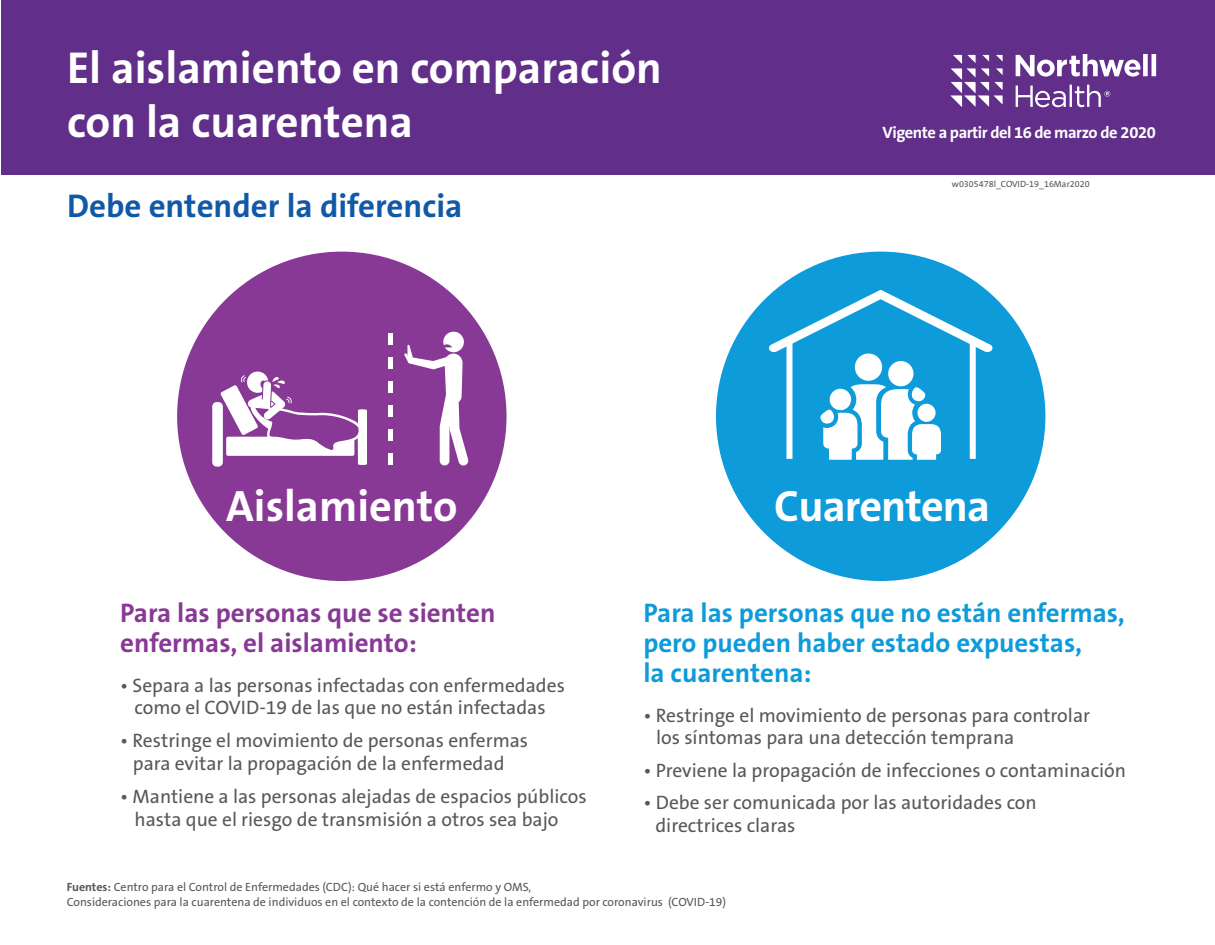
<style>
.page{position:relative;width:1215px;height:945px;background:#fff}
.page>*{position:absolute;margin:0;border:0;box-sizing:border-box;transform-origin:0 0}
.t1{font:700 45px/54px "The Sans B W7";color:#fff}
.t2{font:700 44.25px "The Sans B W7";letter-spacing:-.005em;color:#fff}
.t3{font:700 33px "The Sans B W7";color:#1159a6}
.t4{font:700 27px/30px "The Sans B W7";color:#0d9bd9}
.t5{font:700 27px/30px "The Sans B W7";color:#883995}
.t6{font:19.5px/22.5px "The Sans B W5 Plain";color:#57585a}
.t7{font:700 16.5px "The Sans B W7";letter-spacing:-.03em;color:#fff}
.t8{font:12px/14.4px "The Sans B W5 Plain";color:#57585a}
.t9{font:9px "The Sans B W5 Plain";color:#57545c}
.t10{font:9px "The Sans B W5 Plain";color:#fff}
.s1{font-family:"The Sans B W7";font-weight:700}
</style>
<div class="page">
<div style="left:1px;top:0;width:1214px;height:175px;background:#612f8a"></div>
<svg style="left:951px;top:55px;width:52px;height:52px"></svg>
<svg style="left:1016px;top:54px;width:140px;height:54px"></svg>
<div style="left:716px;top:252px;width:329px;height:329px;background:#0d9bd9;border-radius:50%"></div>
<svg style="left:768px;top:290px;width:225px;height:63px"></svg>
<div style="left:786px;top:340px;width:6px;height:119px;background:#fff"></div>
<div style="left:970px;top:340px;width:6px;height:119px;background:#fff"></div>
<div style="left:855px;top:354px;width:27px;height:27px;background:#fff;border-radius:50%"></div>
<svg style="left:820px;top:384px;width:121px;height:76px"></svg>
<div style="left:888px;top:361px;width:25px;height:25px;background:#fff;border-radius:50%"></div>
<div style="left:177px;top:252px;width:330px;height:329px;background:#883995;border-radius:50%"></div>
<div style="left:212px;top:402px;width:11px;height:65px;background:#fff;border-radius:4px"></div>
<svg style="left:220px;top:371px;width:147px;height:94px"></svg>
<div style="left:388px;top:429px;width:5px;height:12px;background:#fff"></div>
<div style="left:388px;top:405px;width:5px;height:12px;background:#fff"></div>
<div style="left:388px;top:453px;width:5px;height:12px;background:#fff"></div>
<div style="left:388px;top:381px;width:5px;height:12px;background:#fff"></div>
<div style="left:388px;top:357px;width:5px;height:12px;background:#fff"></div>
<div style="left:388px;top:333px;width:5px;height:12px;background:#fff"></div>
<svg style="left:404px;top:332px;width:65px;height:134px"></svg>
<h1 class="t1" style="left:67px;top:41px;width:596px">El aislamiento en comparación con la cuarentena</h1>
<h3 class="t3" style="left:67px;top:185px;width:397px">Debe entender la diferencia</h3>
<h2 class="t2" style="left:226px;top:477px;width:233px">Aislamiento</h2>
<p class="t7" style="left:883px;top:122px;width:275px">Vigente a partir del 16 de marzo de 2020</p>
<p class="t10" style="left:952px;top:134px;width:137px">w305478a_COVID-19_13Mar2020</p>
<p class="t9" style="left:952px;top:179px;width:139px">w0305478l_COVID-19_16Mar2020</p>
<h2 class="t2" style="left:774px;top:477px;width:218px">Cuarentena</h2>
<h3 class="t5" style="left:120px;top:598px;width:377px">Para las personas que se sienten enfermas, el aislamiento:</h3>
<p class="t6" style="left:120px;top:674px;width:446px;text-align:center">• Separa a las personas infectadas con enfermedades como el COVID-19 de las que no están infectadas</p>
<p class="t6" style="left:120px;top:729px;width:410px;line-height:23.4px;text-align:center">• Restringe el movimiento de personas enfermas para evitar la propagación de la enfermedad</p>
<p class="t6" style="left:135px;top:784px;width:454px;line-height:23.4px;text-indent:-14px">• Mantiene a las personas alejadas de espacios públicos hasta que el riesgo de transmisión a otros sea bajo</p>
<h3 class="t4" style="left:643px;top:598px;width:483px">Para las personas que no están enfermas, pero pueden haber estado expuestas,<br>la cuarentena:</h3>
<p class="t6" style="left:656px;top:704px;width:435px;text-indent:-13px">• Restringe el movimiento de personas para controlar los síntomas para una detección temprana</p>
<p class="t6" style="left:643px;top:759px;width:484px">• Previene la propagación de infecciones o contaminación</p>
<p class="t6" style="left:655px;top:791px;width:383px;text-indent:-12px">• Debe ser comunicada por las autoridades con directrices claras</p>
<p class="t8" style="left:67px;top:880px;width:661px"><span class="s1">Fuentes:</span> Centro para el Control de Enfermedades (CDC): Qué hacer si está enfermo y OMS,<br>Consideraciones para la cuarentena de individuos en el contexto de la contención de la enfermedad por coronavirus (COVID-19)</p>
</div>
